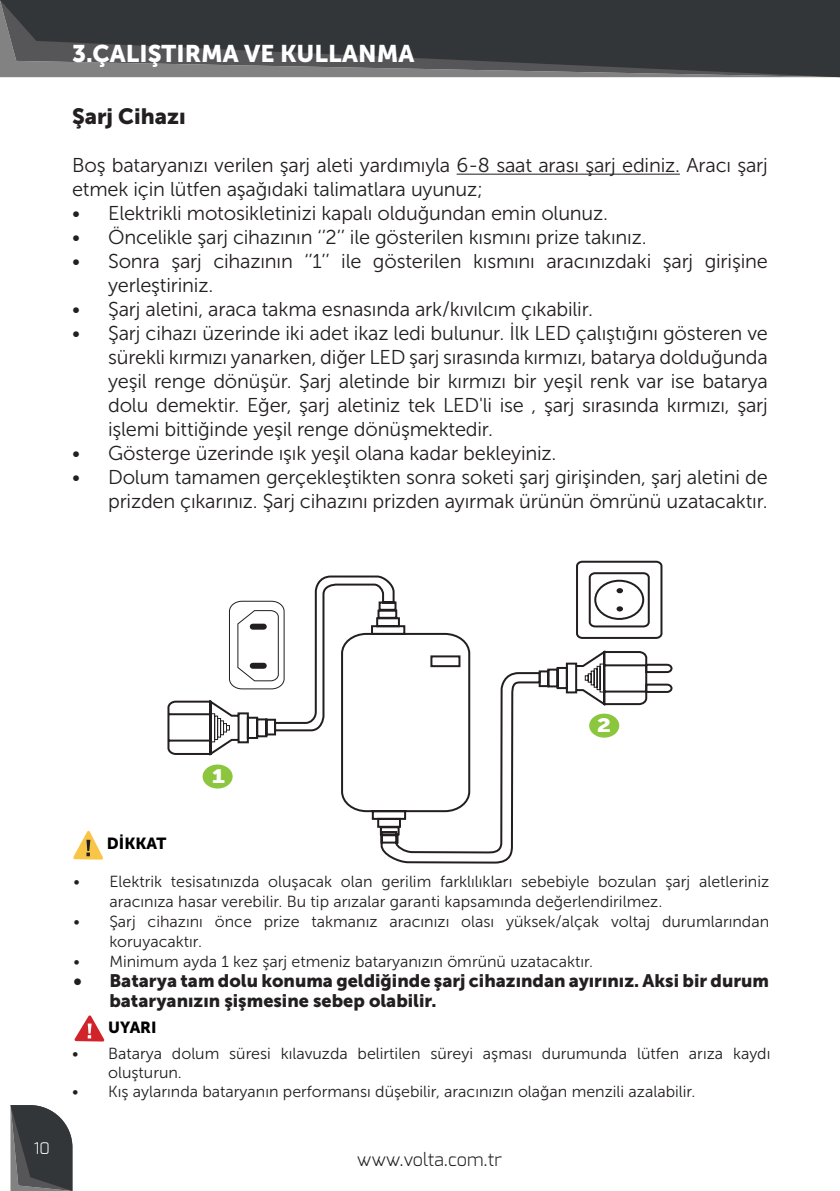
<style>
.page{position:relative;width:840px;height:1191px;background:#fff}
.page>*{position:absolute;margin:0;border:0;box-sizing:border-box;transform-origin:0 0}
.t1{font:24px "Museo Sans 900";color:#fff}
.t2{font:22px "Museo Sans 900";color:#231f20}
.t3{font:20px/24px "Museo Sans 300";letter-spacing:-.01em;color:#231f20}
.t4{font:19.2px "Museo Sans 900";color:#fff;scale:1.25 1}
.t5{font:18px/20px "Museo Sans 900";color:#231f20}
.t6{font:300 18px "Exo";color:#231f20}
.t7{font:16px/20px "Museo Sans 300";color:#231f20}
.t8{font:16px "Museo Sans 900";color:#000}
.t9{font:300 16px "Exo";color:#fff}
</style>
<div class="page">
<svg style="left:10px;top:1105px;width:62px;height:86px;background:#4f5153"></svg>
<svg style="left:0;top:0;width:839px;height:77px;background:#414345"></svg>
<svg style="left:73px;top:830px;width:30px;height:29px"></svg>
<hr style="left:456px;top:174px;width:223px;height:1px;background:#231f20">
<svg style="left:74px;top:1015px;width:31px;height:26px"></svg>
<svg style="left:167px;top:575px;width:370px;height:289px"></svg>
<svg style="left:209px;top:600px;width:76px;height:143px"></svg>
<div style="left:252px;top:623px;width:12px;height:6px;background:#231f20"></div>
<div style="left:252px;top:663px;width:12px;height:6px;background:#231f20"></div>
<div style="left:430px;top:655px;width:30px;height:12px;border:2px solid #231f20"></div>
<svg style="left:537px;top:560px;width:136px;height:146px"></svg>
<div style="left:589px;top:713px;width:30px;height:24px;background:#8bc63e;border-radius:50%"></div>
<div style="left:202px;top:764px;width:30px;height:24px;background:#8bc63e;border-radius:50%"></div>
<p class="t1" style="left:72px;top:40px;width:343px">3.ÇALIŞTIRMA VE KULLANMA</p>
<p class="t2" style="left:72px;top:104px;width:115px">Şarj Cihazı</p>
<p class="t3" style="left:72px;top:153px;width:697px">Boş bataryanızı verilen şarj aleti yardımıyla 6-8 saat arası şarj ediniz. Aracı şarj etmek için lütfen aşağıdaki talimatlara uyunuz;</p>
<p class="t3" style="left:72px;top:201px;width:537px">• Elektrikli motosikletinizi kapalı olduğundan emin olunuz.</p>
<p class="t3" style="left:72px;top:225px;width:575px">• Öncelikle şarj cihazının ‘’2’’ ile gösterilen kısmını prize takınız.</p>
<p class="t3" style="left:108px;top:249px;width:661px;text-indent:-36px">• Sonra şarj cihazının ‘’1’’ ile gösterilen kısmını aracınızdaki şarj girişine yerleştiriniz.</p>
<p class="t3" style="left:72px;top:297px;width:522px">• Şarj aletini, araca takma esnasında ark/kıvılcım çıkabilir.</p>
<p class="t3" style="left:108px;top:321px;width:661px;text-align:justify;text-indent:-36px">• Şarj cihazı üzerinde iki adet ikaz ledi bulunur. İlk LED çalıştığını gösteren ve sürekli kırmızı yanarken, diğer LED şarj sırasında kırmızı, batarya dolduğunda yeşil renge dönüşür. Şarj aletinde bir kırmızı bir yeşil renk var ise batarya dolu demektir. Eğer, şarj aletiniz tek LED'li ise , şarj sırasında kırmızı, şarj işlemi bittiğinde yeşil renge dönüşmektedir.</p>
<p class="t3" style="left:72px;top:441px;width:485px">• Gösterge üzerinde ışık yeşil olana kadar bekleyiniz.</p>
<p class="t3" style="left:72px;top:465px;width:697px;text-align:right">• Dolum tamamen gerçekleştikten sonra soketi şarj girişinden, şarj aletini de prizden çıkarınız. Şarj cihazını prizden ayırmak ürünün ömrünü uzatacaktır.</p>
<p class="t9" style="left:34px;top:1137px;width:18px">10</p>
<p class="t8" style="left:107px;top:834px;width:61px">DİKKAT</p>
<p class="t4" style="left:212px;top:765px;width:12px">1</p>
<p class="t4" style="left:596px;top:714px;width:13px">2</p>
<p class="t7" style="left:109px;top:871px;width:661px;text-indent:-36px">• Elektrik tesisatınızda oluşacak olan gerilim farklılıkları sebebiyle bozulan şarj aletleriniz aracınıza hasar verebilir. Bu tip arızalar garanti kapsamında değerlendirilmez.</p>
<p class="t7" style="left:109px;top:911px;width:661px;text-indent:-36px">• Şarj cihazını önce prize takmanız aracınızı olası yüksek/alçak voltaj durumlarından koruyacaktır.</p>
<p class="t7" style="left:73px;top:951px;width:521px">• Minimum ayda 1 kez şarj etmeniz bataryanızın ömrünü uzatacaktır.</p>
<p class="t5" style="left:109px;top:970px;width:660px;text-indent:-36px">• Batarya tam dolu konuma geldiğinde şarj cihazından ayırınız. Aksi bir durum bataryanızın şişmesine sebep olabilir.</p>
<p class="t8" style="left:108px;top:1018px;width:50px">UYARI</p>
<p class="t7" style="left:108px;top:1043px;width:663px;line-height:19.2px;text-indent:-36px">• Batarya dolum süresi kılavuzda belirtilen süreyi aşması durumunda lütfen arıza kaydı oluşturun.</p>
<p class="t7" style="left:72px;top:1081px;width:624px">• Kış aylarında bataryanın performansı düşebilir, aracınızın olağan menzili azalabilir.</p>
<p class="t6" style="left:357px;top:1148px;width:146px">www.volta.com.tr</p>
</div>
